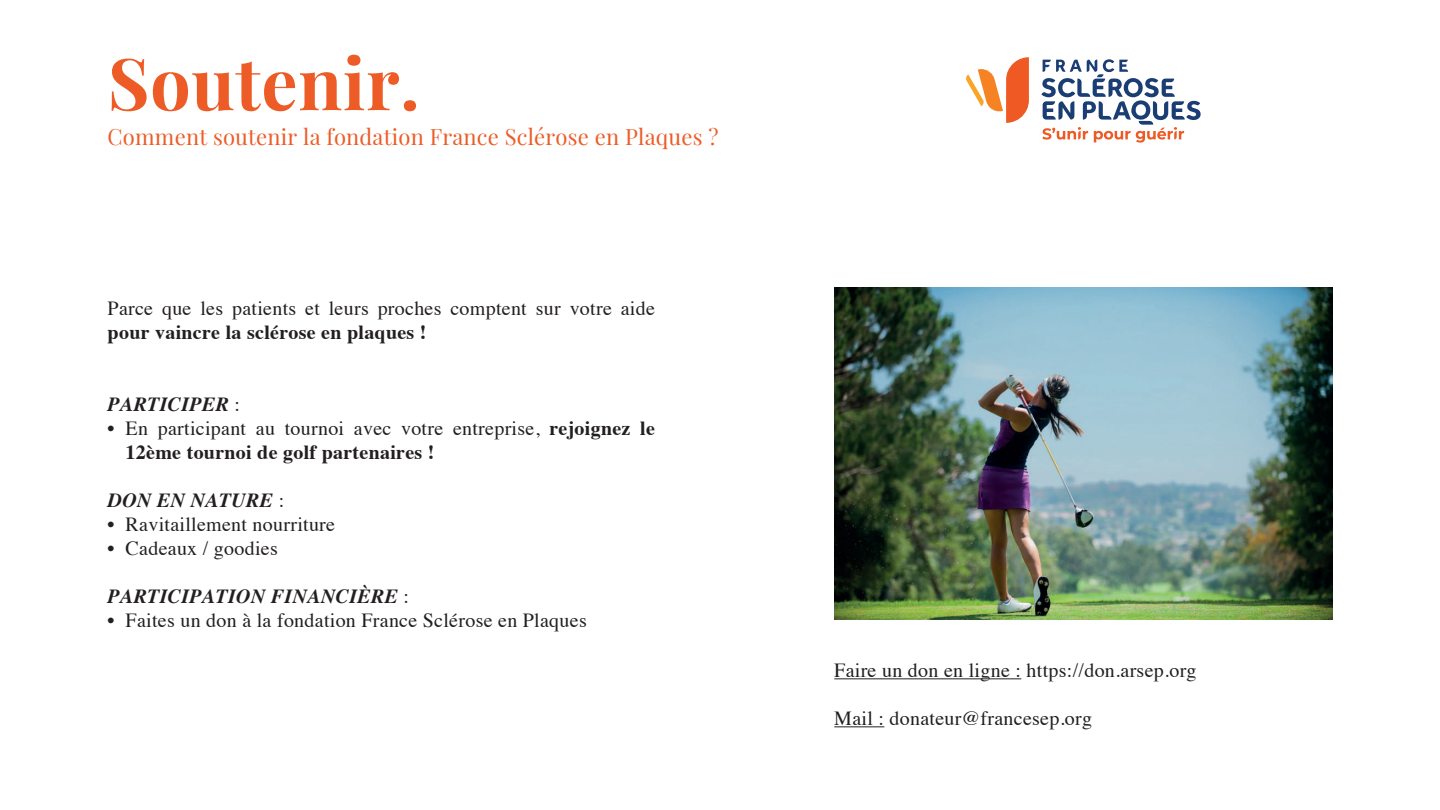
<style>
.page{position:relative;width:1440px;height:810px;background:#fff}
.page>*{position:absolute;margin:0;border:0;box-sizing:border-box;transform-origin:0 0}
.t1{font:700 71.7px "Playfair Display";letter-spacing:.01em;color:#ed5c27}
.t2{font:22px "Playfair Display";letter-spacing:.01em;color:#ed5c27}
.t3{font:20px/24px "Times";letter-spacing:.015em;color:#231f20}
.t4{font:italic 700 20px "Times";letter-spacing:.015em;color:#231f20}
.t5{font:700 20px "Times";letter-spacing:.015em;color:#231f20}
.s1{font-weight:400;font-style:normal}
.s2{font-weight:700}
</style>
<div class="page">
<svg style="left:1041px;top:59px;width:160px;height:84px"></svg>
<svg style="left:966px;top:57px;width:63px;height:66px"></svg>
<img style="left:834px;top:288px;width:498px;height:332px">
<hr style="left:834px;top:678px;width:187px;height:1px;background:#231f20">
<hr style="left:834px;top:726px;width:50px;height:1px;background:#231f20">
<h1 class="t1" style="left:108px;top:27px;width:313px">Soutenir.</h1>
<p class="t2" style="left:108px;top:120px;width:612px">Comment soutenir la fondation France Sclérose en Plaques ?</p>
<p class="t3" style="left:108px;top:295px;width:549px">Parce que les patients et leurs proches comptent sur votre aide</p>
<p class="t5" style="left:108px;top:314px;width:320px">pour vaincre la sclérose en plaques !</p>
<p class="t4" style="left:108px;top:386px;width:134px">PARTICIPER <span class="s1">:</span></p>
<p class="t3" style="left:126px;top:415px;width:531px;text-indent:-18px">• En participant au tournoi avec votre entreprise, <span class="s2">rejoignez le<br>12ème tournoi de golf partenaires !</span></p>
<p class="t4" style="left:108px;top:482px;width:178px">DON EN NATURE <span class="s1">:</span></p>
<p class="t3" style="left:108px;top:511px;width:229px">• Ravitaillement nourriture</p>
<p class="t3" style="left:108px;top:535px;width:172px">• Cadeaux / goodies</p>
<p class="t4" style="left:108px;top:578px;width:303px">PARTICIPATION FINANCIÈRE <span class="s1">:</span></p>
<p class="t3" style="left:108px;top:607px;width:481px">• Faites un don à la fondation France Sclérose en Plaques</p>
<p class="t3" style="left:834px;top:657px;width:364px">Faire un don en ligne : https://don.arsep.org</p>
<p class="t3" style="left:834px;top:705px;width:259px">Mail : donateur@francesep.org</p>
</div>
